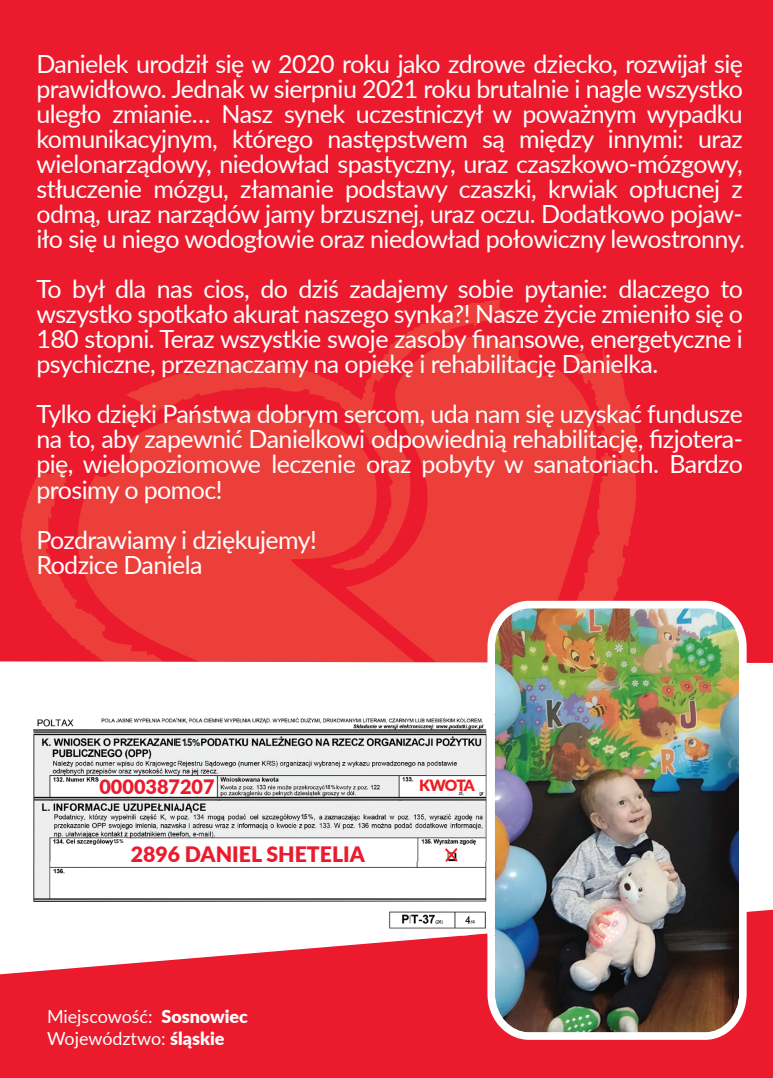
<style>
.page{position:relative;width:773px;height:1078px;background:#fff}
.page>*{position:absolute;margin:0;border:0;box-sizing:border-box;transform-origin:0 0}
.t1{font:25px/25px "Lato";letter-spacing:-.025em;color:#fff;text-align:justify}
.t2{font:900 21.25px "Lato";color:#eb1b2d}
.t3{font:900 19.75px "Lato";color:#eb1b2d}
.t4{font:18px/21.5px "Lato";color:#fff}
.t5{font:900 15.5px "Lato";letter-spacing:-.07em;color:#ee1d23}
.t6{font:700 10.5px "Avenir Next LT Pro";color:#231f20;scale:.81 1}
.t7{font:700 7px "Arial";color:#231f20;scale:.81 1}
.t8{font:700 5.75px "Arial";color:#231f20;scale:.81 1}
.t9{font:700 5.5px "Avenir Next LT Pro";color:#231f20;scale:.81 1}
.s1{font-size:8.25px}
.s2{font-size:9.75px}
.s3{font-size:4.5px}
.s4{font-size:5.5px}
.s5{font-size:6.5px}
.s6{font-weight:900}
</style>
<div class="page">
<div style="left:0;top:0;width:772px;height:785px;background:#eb1b2d"></div>
<svg style="left:21px;top:299px;width:616px;height:362px;fill:#eb3d39"></svg>
<svg style="left:78px;top:410px;width:337px;height:251px;fill:#ec3f3a"></svg>
<div style="left:0;top:661px;width:772px;height:124px;background:#fff"></div>
<svg style="left:0;top:909px;width:772px;height:168px;background:#ed3646"></svg>
<img style="left:487px;top:600px;width:259px;height:439px">
<img style="left:22px;top:714px;width:483px;height:221px">
<img style="left:465px;top:933px;width:22px;height:2px">
<div style="left:182px;top:737px;width:18px;height:10px;background:#edf1f2"></div>
<svg style="left:445px;top:847px;width:12px;height:14px"></svg>
<div style="left:301px;top:812px;width:12px;height:7px;background:#eef2f2"></div>
<div style="left:325px;top:783px;width:10px;height:6px;background:#eef2f2"></div>
<div style="left:114px;top:837px;width:12px;height:7px;background:#fff"></div>
<p class="t1" style="left:36px;top:50px;width:710px">Danielek urodził się w 2020 roku jako zdrowe dziecko, rozwijał się prawidłowo. Jednak w sierpniu 2021 roku brutalnie i nagle wszystko uległo zmianie… Nasz synek uczestniczył w poważnym wypadku komunikacyjnym, którego następstwem są między innymi: uraz wielonarządowy, niedowład spastyczny, uraz czaszkowo-mózgowy, stłuczenie mózgu, złamanie podstawy czaszki, krwiak opłucnej z odmą, uraz narządów jamy brzusznej, uraz oczu. Dodatkowo pojaw&shy;iło się u niego wodogłowie oraz niedowład połowiczny lewostronny.</p>
<p class="t1" style="left:36px;top:275px;width:708px">To był dla nas cios, do dziś zadajemy sobie pytanie: dlaczego to wszystko spotkało akurat naszego synka?! Nasze życie zmieniło się o 180 stopni. Teraz wszystkie swoje zasoby finansowe, energetyczne i psychiczne, przeznaczamy na opiekę i rehabilitację Danielka.</p>
<p class="t1" style="left:36px;top:400px;width:708px">Tylko dzięki Państwa dobrym sercom, uda nam się uzyskać fundusze na to, aby zapewnić Danielkowi odpowiednią rehabilitację, fizjotera&shy;pię, wielopoziomowe leczenie oraz pobyty w sanatoriach. Bardzo prosimy o pomoc!</p>
<p class="t1" style="left:36px;top:525px;width:282px">Pozdrawiamy i dziękujemy!<br>Rodzice Daniela</p>
<p class="t6" style="left:182px;top:735px;width:25px">1 5<span class="s1">,</span> <span class="s2">%</span></p>
<p class="t3" style="left:99px;top:771px;width:117px">0000387207</p>
<p class="t5" style="left:419px;top:773px;width:57px">KWOTA</p>
<p class="t8" style="left:325px;top:782px;width:14px">1 5<span class="s3">,</span> <span class="s4">%</span></p>
<p class="t9" style="left:113px;top:837px;width:14px">1 5, %</p>
<p class="t7" style="left:301px;top:811px;width:17px">1 5<span class="s4">,</span> <span class="s5">%</span></p>
<p class="t2" style="left:131px;top:837px;width:236px">2896 DANIEL SHETELIA</p>
<p class="t4" style="left:47px;top:1004px;width:202px">Miejscowość: <span class="s6">Sosnowiec<br></span>Województwo: <span class="s6">śląskie</span></p>
</div>
